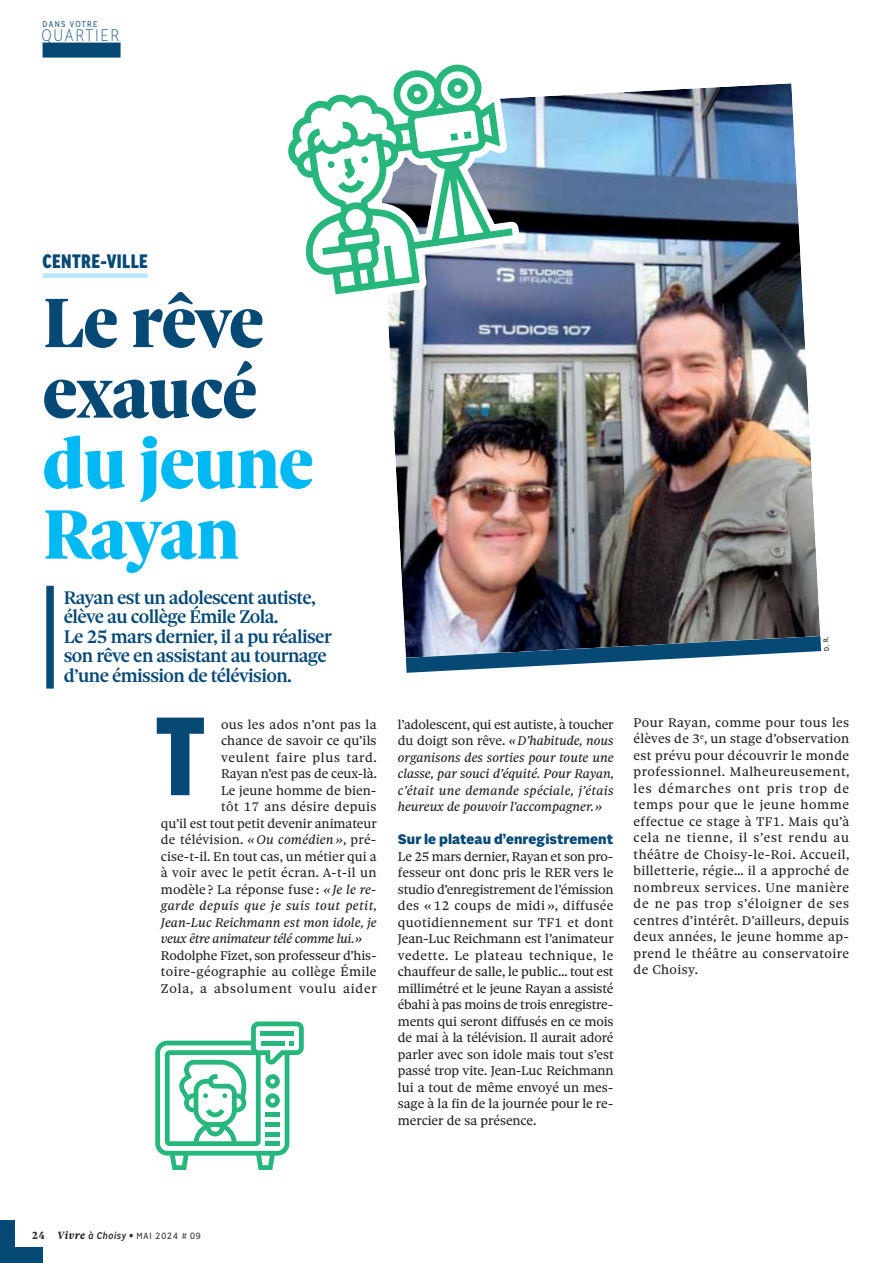
<style>
.page{position:relative;width:893px;height:1263px;background:#fff}
.page>*{position:absolute;margin:0;border:0;box-sizing:border-box;transform-origin:0 0}
.t1{font:700 extra-condensed 120px "Sole Sans";color:#064975}
.t2{font:900 75px/70.5px "Sole Serif Headline";letter-spacing:-.01em;color:#064975}
.t3{font:900 75px/70.5px "Sole Serif Headline";letter-spacing:-.01em;color:#00b9f2}
.t4{font:700 extra-condensed 21px "Sole Sans";letter-spacing:.02em;color:#064975}
.t5{font:500 19.5px/19.5px "Sole Serif Subhead";letter-spacing:-.03em;color:#064975}
.t6{font:300 condensed 18px "Sole Sans";letter-spacing:.1em;color:#064975}
.t7{font:800 15px "Sole Sans";letter-spacing:.005em;color:#064975}
.t8{font:13.5px/16.5px "Sole Serif Text";letter-spacing:.015em;color:#231f20;text-align:justify}
.t9{font:italic 13.5px/16.5px "Sole Serif Text";letter-spacing:.005em;color:#231f20;text-align:justify}
.t10{font:italic 13.5px "Sole Serif Text";letter-spacing:-.025em;color:#231f20}
.t11{font:italic 13.5px "Sole Serif Text";letter-spacing:.035em;color:#231f20}
.t12{font:13.5px "Sole Serif Text";letter-spacing:-.005em;color:#231f20}
.t13{font:13.5px "Sole Serif Text";letter-spacing:.05em;color:#231f20}
.t14{font:condensed 9.75px "Sole Sans";letter-spacing:.1em;color:#231f20}
.t15{font:condensed 9px "Sole Sans";letter-spacing:.15em;color:#064975}
.t16{font:condensed 7.5px "Sole Sans";color:#231f20}
.s1{font-style:italic}
.s2{font-style:normal}
.s3{font-family:"Sole Serif Text";font-weight:700;font-stretch:normal;font-size:11.25px}
.s4{font-family:"Sole Serif Text";font-weight:700;font-style:italic;font-stretch:normal;font-size:11.25px}
.s5{font-weight:500;font-style:italic;font-size:10.5px}
.s6{font-size:10.5px}
</style>
<div class="page">
<div style="left:43px;top:43px;width:78px;height:15px;background:#064975"></div>
<img style="left:388px;top:83px;width:432px;height:545px">
<svg style="left:404px;top:628px;width:418px;height:45px"></svg>
<div style="left:46px;top:586px;width:8px;height:103px;background:#064975"></div>
<div style="left:43px;top:273px;width:105px;height:5px;background:#bce6fb"></div>
<svg style="left:155px;top:1021px;width:149px;height:149px"></svg>
<hr style="left:261px;top:1041px;width:24px;height:4px;background:#27b67c">
<svg style="left:335px;top:83px;width:193px;height:227px"></svg>
<svg style="left:288px;top:64px;width:225px;height:230px"></svg>
<svg style="left:338px;top:131px;width:134px;height:126px"></svg>
<div style="left:0;top:1220px;width:15px;height:43px;background:#064975"></div>
<div style="left:0;top:1248px;width:43px;height:15px;background:#064975"></div>
<p class="t15" style="left:43px;top:18px;width:56px">DANS VOTRE</p>
<h3 class="t6" style="left:41px;top:29px;width:79px">QUARTIER</h3>
<h3 class="t4" style="left:43px;top:249px;width:107px">CENTRE-VILLE</h3>
<h2 class="t2" style="left:43px;top:291px;width:223px">Le rêve exaucé</h2>
<h2 class="t3" style="left:43px;top:432px;width:273px">du jeune<br>Rayan</h2>
<h3 class="t5" style="left:64px;top:588px;width:270px">Rayan est un adolescent autiste, élève au collège Émile Zola.<br>Le 25 mars dernier, il a pu réaliser son rêve en assistant au tournage d’une émission de télévision.</h3>
<h1 class="t1" style="left:156px;top:684px;width:51px">T</h1>
<p class="t8" style="left:221px;top:717px;width:157px">ous les ados n’ont pas la</p>
<p class="t8" style="left:221px;top:733px;width:157px">chance de savoir ce qu’ils</p>
<p class="t13" style="left:221px;top:751px;width:157px">veulent faire plus tard.</p>
<p class="t12" style="left:221px;top:767px;width:157px">Rayan n’est pas de ceux-là.</p>
<p class="t8" style="left:221px;top:783px;width:157px">Le jeune homme de bien-</p>
<p class="t8" style="left:221px;top:799px;width:157px">tôt 17 ans désire depuis</p>
<p class="t8" style="left:161px;top:816px;width:217px">qu’il est tout petit devenir animateur</p>
<p class="t8" style="left:161px;top:832px;width:217px">de télévision. <span class="s1">« Ou comédien »</span>, pré-</p>
<p class="t8" style="left:161px;top:849px;width:217px">cise-t-il. En tout cas, un métier qui a</p>
<p class="t8" style="left:161px;top:865px;width:217px">à voir avec le petit écran. A-t-il un</p>
<p class="t8" style="left:161px;top:882px;width:217px">modèle ? La réponse fuse : <span class="s1">« Je le re-</span></p>
<p class="t11" style="left:161px;top:900px;width:218px">garde depuis que je suis tout petit,</p>
<p class="t9" style="left:161px;top:915px;width:217px">Jean-Luc Reichmann est mon idole, je</p>
<p class="t10" style="left:161px;top:933px;width:203px">veux être animateur télé comme lui. »</p>
<p class="t8" style="left:161px;top:948px;width:217px">Rodolphe Fizet, son professeur d’his&shy;toire-géographie au collège Émile Zola, a absolument voulu aider</p>
<p class="t16" style="left:824px;top:651px;width:16px;rotate:-93deg">D. R.</p>
<p class="t9" style="left:398px;top:717px;width:218px"><span class="s2">l’adolescent, qui est autiste, à toucher du doigt son rêve.</span> « D’habitude, nous organisons des sorties pour toute une classe, par souci d’équité. Pour Rayan, c’était une demande spéciale, j’étais heureux de pouvoir l’accompagner. »</p>
<p class="t7" style="left:398px;top:834px;width:217px">Sur le plateau d’enregistrement</p>
<p class="t8" style="left:398px;top:849px;width:217px">Le 25 mars dernier, Rayan et son pro&shy;fesseur ont donc pris le RER vers le studio d’enregistrement de l’émission des « 12 coups de midi », diffusée quotidiennement sur TF1 et dont Jean-Luc Reichmann est l’animateur vedette. Le plateau technique, le chauffeur de salle, le public… tout est millimétré et le jeune Rayan a assisté ébahi à pas moins de trois enregistre&shy;ments qui seront diffusés en ce mois de mai à la télévision. Il aurait adoré parler avec son idole mais tout s’est passé trop vite. Jean-Luc Reichmann lui a tout de même envoyé un mes&shy;sage à la fin de la journée pour le re&shy;mercier de sa présence.</p>
<p class="t8" style="left:634px;top:715px;width:217px">Pour Rayan, comme pour tous les élèves de 3<sup>e</sup>, un stage d’observation est prévu pour découvrir le monde professionnel. Malheureusement, les démarches ont pris trop de temps pour que le jeune homme effectue ce stage à TF1. Mais qu’à cela ne tienne, il s’est rendu au théâtre de Choisy-le-Roi. Accueil, billetterie, régie… il a approché de nombreux services. Une manière de ne pas trop s’éloigner de ses centres d’intérêt. D’ailleurs, depuis deux années, le jeune homme ap&shy;prend le théâtre au conservatoire de Choisy.</p>
<p class="t14" style="left:32px;top:1230px;width:170px"><span class="s3">24</span> <span class="s4">Vivre</span> <span class="s5">à Choisy</span> <span class="s6">•</span> MAI 2024 # 09</p>
</div>
